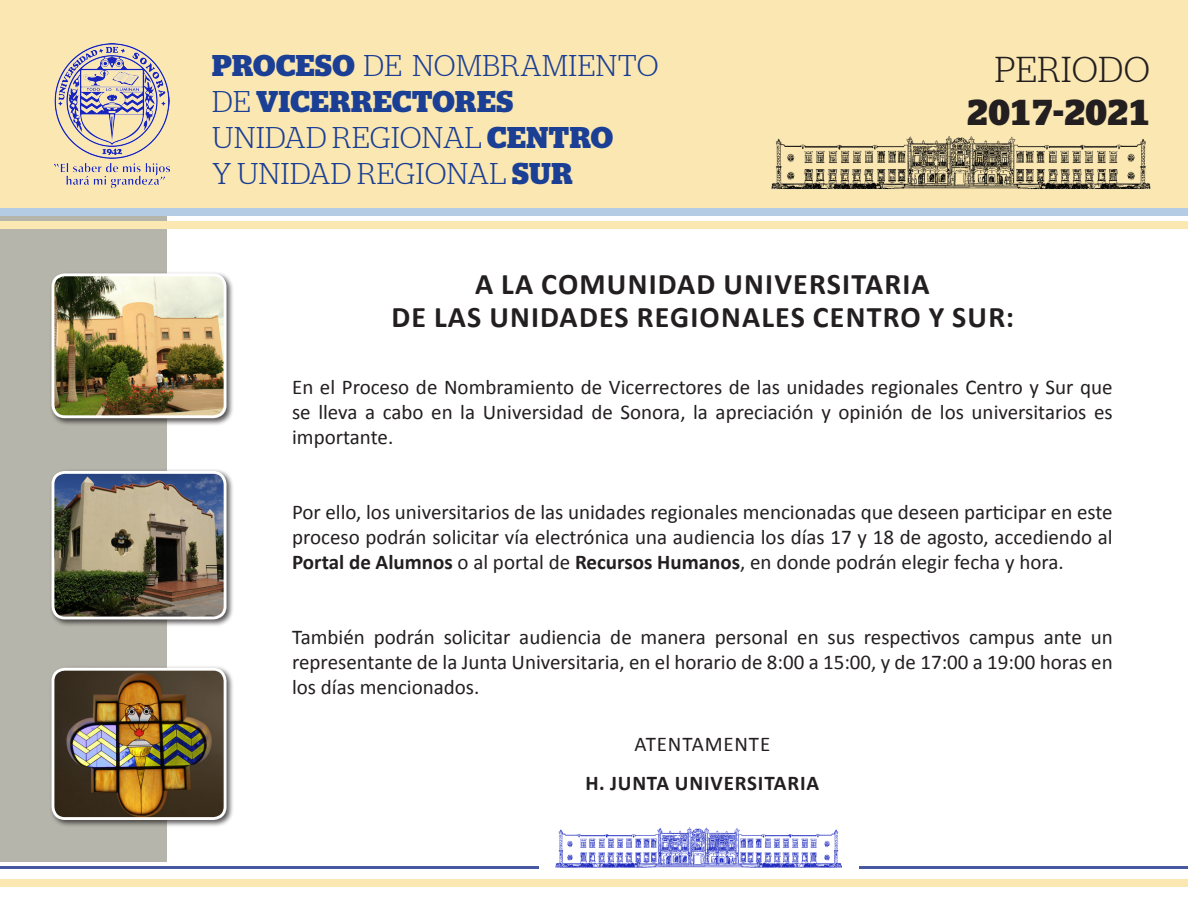
<style>
.page{position:relative;width:1188px;height:918px;background:#fff}
.page>*{position:absolute;margin:0;border:0;box-sizing:border-box;transform-origin:0 0}
.Breve-02-Titular{font:700 36px "Stag";color:#231f20}
.Breve-02-Titular-2{font:300 36px "Stag";letter-spacing:.015em;color:#231f20}
.Breve-02-Titular-3{font:300 30px "Stag";letter-spacing:.02em;color:#1b3f94}
.t1{font:700 30px "Calibri";letter-spacing:.04em;color:#231f20}
.Breve-02-Titular-4{font:700 30px "Stag";letter-spacing:.02em;color:#1b3f94}
.t2{font:21px/25.2px "Calibri";color:#231f20;text-align:justify}
.t3{font:700 21px "Calibri";letter-spacing:.04em;color:#231f20}
.t4{font:21px "Calibri";letter-spacing:.04em;color:#231f20}
.s1{font-weight:700}
.s2{font-weight:300}
</style>
<div class="page">
<div style="left:0;top:216px;width:166px;height:646px;background:#b6b5ab"></div>
<div style="left:0;top:0;width:1188px;height:208px;background:#fbe7b2"></div>
<div style="left:0;top:221px;width:1188px;height:8px;background:#fbe7b2"></div>
<div style="left:0;top:208px;width:1188px;height:8px;background:#b4cde4"></div>
<img style="left:54px;top:44px;width:116px;height:143px">
<img style="left:772px;top:136px;width:378px;height:53px">
<div style="left:0;top:879px;width:1188px;height:8px;background:#fbe7b2"></div>
<hr style="left:860px;top:866px;width:328px;height:2px;background:#4859a4">
<hr style="left:0;top:866px;width:539px;height:2px;background:#4859a4">
<img style="left:555px;top:827px;width:287px;height:41px">
<div style="left:49px;top:271px;width:185px;height:155px;background:#231f20;opacity:.75"></div>
<img style="left:53px;top:275px;width:172px;height:142px">
<div style="left:52px;top:273px;width:175px;height:145px;border:3px solid #fff;border-radius:12px"></div>
<div style="left:49px;top:468px;width:185px;height:159px;background:#231f20;opacity:.75"></div>
<img style="left:53px;top:472px;width:172px;height:146px">
<div style="left:52px;top:471px;width:175px;height:148px;border:3px solid #fff;border-radius:12px"></div>
<div style="left:49px;top:665px;width:185px;height:163px;background:#231f20;opacity:.75"></div>
<img style="left:53px;top:669px;width:172px;height:150px">
<div style="left:52px;top:668px;width:175px;height:152px;border:3px solid #fff;border-radius:12px"></div>
<p class="Breve-02-Titular-3" style="left:212px;top:49px;width:448px"><span class="s1">PROCESO</span> DE NOMBRAMIENTO</p>
<p class="Breve-02-Titular-4" style="left:212px;top:84px;width:303px"><span class="s2">DE</span> VICERRECTORES</p>
<p class="Breve-02-Titular-3" style="left:212px;top:121px;width:402px">UNIDAD REGIONAL <span class="s1">CENTRO</span></p>
<p class="Breve-02-Titular-3" style="left:212px;top:157px;width:362px">Y UNIDAD REGIONAL <span class="s1">SUR</span></p>
<p class="Breve-02-Titular-2" style="left:995px;top:50px;width:157px">PERIODO</p>
<p class="Breve-02-Titular" style="left:967px;top:91px;width:185px">2017-2021</p>
<p class="t1" style="left:475px;top:265px;width:456px">A LA COMUNIDAD UNIVERSITARIA</p>
<p class="t1" style="left:391px;top:298px;width:624px">DE LAS UNIDADES REGIONALES CENTRO Y SUR:</p>
<p class="t2" style="left:292px;top:374px;width:822px">En el Proceso de Nombramiento de Vicerrectores de las unidades regionales Centro y Sur que se lleva a cabo en la Universidad de Sonora, la apreciación y opinión de los universitarios es importante.</p>
<p class="t2" style="left:292px;top:499px;width:822px">Por ello, los universitarios de las unidades regionales mencionadas que deseen participar en este proceso podrán solicitar vía electrónica una audiencia los días 17 y 18 de agosto, accediendo al <span class="s1">Portal de Alumnos</span> o al portal de <span class="s1">Recursos Humanos</span>, en donde podrán elegir fecha y hora.</p>
<p class="t2" style="left:292px;top:624px;width:822px">También podrán solicitar audiencia de manera personal en sus respectivos campus ante un representante de la Junta Universitaria, en el horario de 8:00 a 15:00, y de 17:00 a 19:00 horas en los días mencionados.</p>
<p class="t4" style="left:635px;top:731px;width:137px">ATENTAMENTE</p>
<p class="t3" style="left:586px;top:770px;width:235px">H. JUNTA UNIVERSITARIA</p>
</div>
